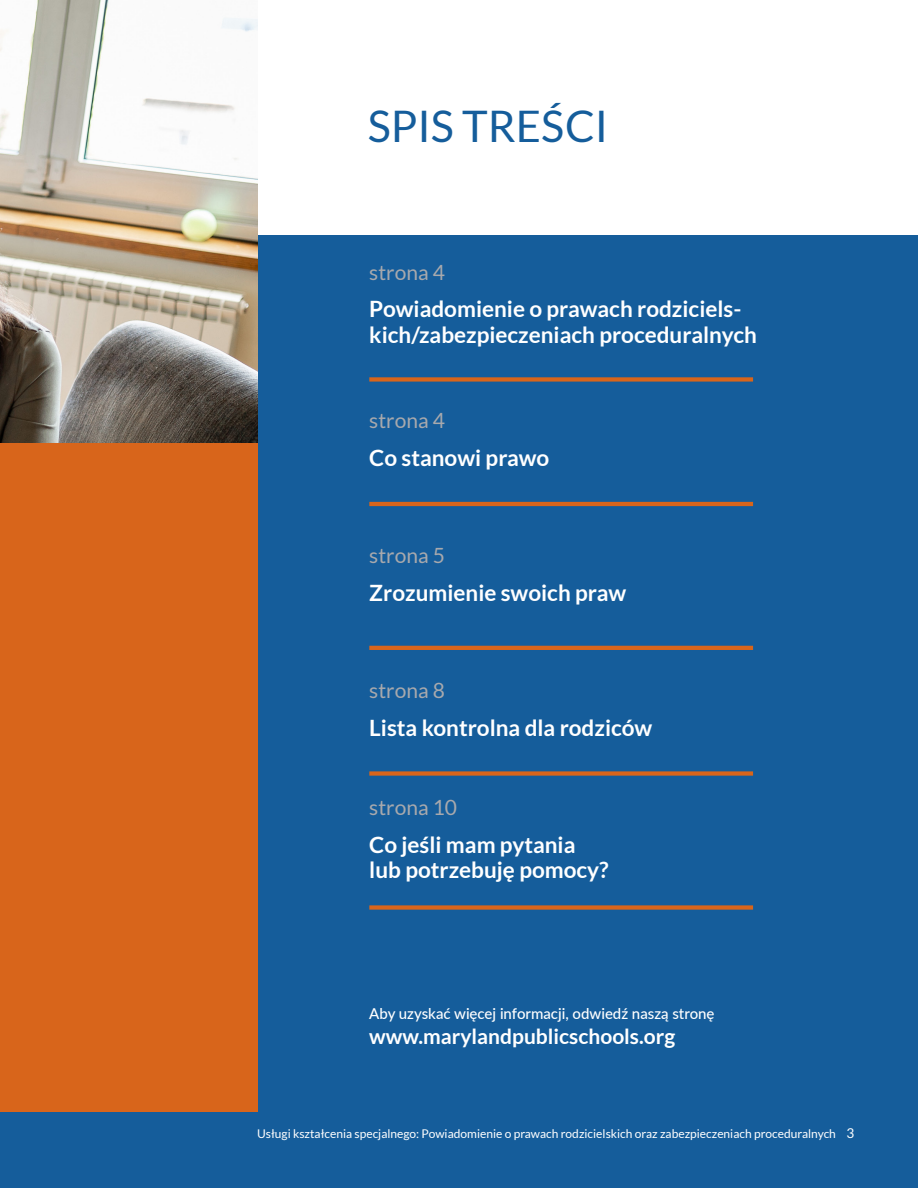
<style>
.page{position:relative;width:918px;height:1188px;background:#fff}
.page>*{position:absolute;margin:0;border:0;box-sizing:border-box;transform-origin:0 0}
.t1{font:43.5px "Lato";color:#155d9b}
.TOC_Text{font:700 22.5px/25.5px "Lato";color:#fff}
.TOC_Page{font:21px "Lato";color:#a8a9ad}
.t2{font:700 21px "Lato";color:#fff}
.t3{font:500 15px "Lato";color:#fff}
.Folio_right{font:12px "Lato";color:#fff}
.s1{font-size:13.5px}
</style>
<div class="page">
<div style="left:0;top:235px;width:918px;height:953px;background:#155d9b"></div>
<img style="left:0;top:0;width:257px;height:443px">
<div style="left:0;top:443px;width:257px;height:668px;background:#d8651b"></div>
<div style="left:369px;top:377px;width:384px;height:5px;background:#d8651b"></div>
<hr style="left:369px;top:502px;width:384px;height:4px;background:#d8651b">
<hr style="left:369px;top:646px;width:384px;height:4px;background:#d8651b">
<div style="left:369px;top:771px;width:384px;height:5px;background:#d8651b"></div>
<div style="left:369px;top:905px;width:384px;height:5px;background:#d8651b"></div>
<p class="t1" style="left:368px;top:102px;width:242px">SPIS TREŚCI</p>
<p class="TOC_Page" style="left:369px;top:260px;width:77px">strona 4</p>
<p class="TOC_Text" style="left:369px;top:296px;width:389px">Powiadomienie o prawach rodziciels&shy;kich/zabezpieczeniach proceduralnych</p>
<p class="TOC_Page" style="left:369px;top:409px;width:77px">strona 4</p>
<p class="TOC_Text" style="left:369px;top:445px;width:182px">Co stanowi prawo</p>
<p class="TOC_Page" style="left:369px;top:544px;width:77px">strona 5</p>
<p class="TOC_Text" style="left:369px;top:580px;width:258px">Zrozumienie swoich praw</p>
<p class="TOC_Page" style="left:369px;top:679px;width:77px">strona 8</p>
<p class="TOC_Text" style="left:369px;top:714px;width:285px">Lista kontrolna dla rodziców</p>
<p class="TOC_Page" style="left:369px;top:796px;width:89px">strona 10</p>
<p class="TOC_Text" style="left:369px;top:831px;width:241px">Co jeśli mam pytania lub potrzebuję pomocy?</p>
<p class="t3" style="left:369px;top:1003px;width:347px">Aby uzyskać więcej informacji, odwiedź naszą stronę</p>
<p class="t2" style="left:369px;top:1024px;width:307px">www.marylandpublicschools.org</p>
<p class="Folio_right" style="left:257px;top:1127px;width:599px">Usługi kształcenia specjalnego: Powiadomienie o prawach rodzicielskich oraz zabezpieczeniach proceduralnych <span class="s1">3</span></p>
</div>
